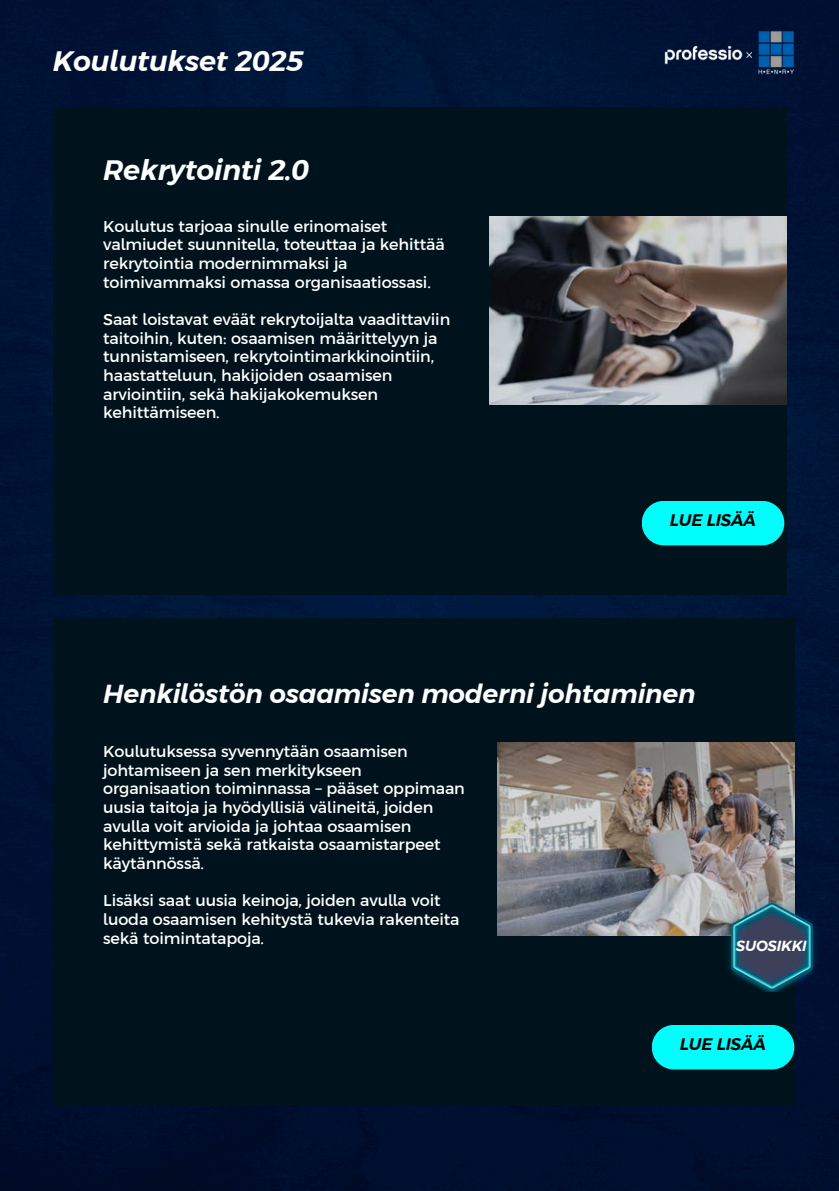
<style>
.page{position:relative;width:839px;height:1191px;background:#fff}
.page>*{position:absolute;margin:0;border:0;box-sizing:border-box;transform-origin:0 0}
.t1{font:italic 600 28px "Argentum Sans";letter-spacing:-.01em;color:#fff}
.t2{font:italic 600 26px "Argentum Sans";letter-spacing:-.01em;color:#fff}
.t3{font:italic 600 16.6px "Argentum Sans";letter-spacing:-.01em;color:#000}
.t4{font:16px/18.6px "Argentum Sans";letter-spacing:-.01em;color:#fff}
.t5{font:italic 600 14.6px "Argentum Sans";letter-spacing:-.01em;color:#fff}
</style>
<div class="page">
<img style="left:0;top:0;width:838px;height:1191px">
<div style="left:53px;top:107px;width:733px;height:488px;background:#00131d"></div>
<img style="left:489px;top:217px;width:297px;height:187px">
<div style="left:641px;top:501px;width:143px;height:44px;background:#00fffc;border-radius:22px"></div>
<div style="left:53px;top:618px;width:741px;height:488px;background:#00131d"></div>
<img style="left:497px;top:742px;width:297px;height:194px">
<div style="left:651px;top:1025px;width:143px;height:44px;background:#00fffc;border-radius:22px"></div>
<img style="left:723px;top:901px;width:97px;height:90px">
<img style="left:660px;top:22px;width:139px;height:61px">
<h1 class="t1" style="left:53px;top:45px;width:252px">Koulutukset 2025</h1>
<h3 class="t1" style="left:103px;top:154px;width:207px">Rekrytointi 2.0</h3>
<p class="t4" style="left:103px;top:217px;width:343px">Koulutus tarjoaa sinulle erinomaiset valmiudet suunnitella, toteuttaa ja kehittää rekrytointia modernimmaksi ja toimivammaksi omassa organisaatiossasi.</p>
<h2 class="t4" style="left:103px;top:310px;width:348px">Saat loistavat eväät rekrytoijalta vaadittaviin taitoihin, kuten: osaamisen määrittelyyn ja tunnistamiseen, rekrytointimarkkinointiin, haastatteluun, hakijoiden osaamisen arviointiin, sekä hakijakokemuksen kehittämiseen.</h2>
<p class="t3" style="left:670px;top:511px;width:88px">LUE LISÄÄ</p>
<h3 class="t2" style="left:103px;top:679px;width:594px">Henkilöstön osaamisen moderni johtaminen</h3>
<h3 class="t4" style="left:103px;top:742px;width:363px">Koulutuksessa syvennytään osaamisen johtamiseen ja sen merkitykseen organisaation toiminnassa – pääset oppimaan uusia taitoja ja hyödyllisiä välineitä, joiden avulla voit arvioida ja johtaa osaamisen kehittymistä sekä ratkaista osaamistarpeet käytännössä.</h3>
<p class="t4" style="left:103px;top:891px;width:358px">Lisäksi saat uusia keinoja, joiden avulla voit luoda osaamisen kehitystä tukevia rakenteita sekä toimintatapoja.</p>
<h3 class="t5" style="left:736px;top:937px;width:72px">SUOSIKKI</h3>
<h1 class="t3" style="left:680px;top:1035px;width:88px">LUE LISÄÄ</h1>
</div>
